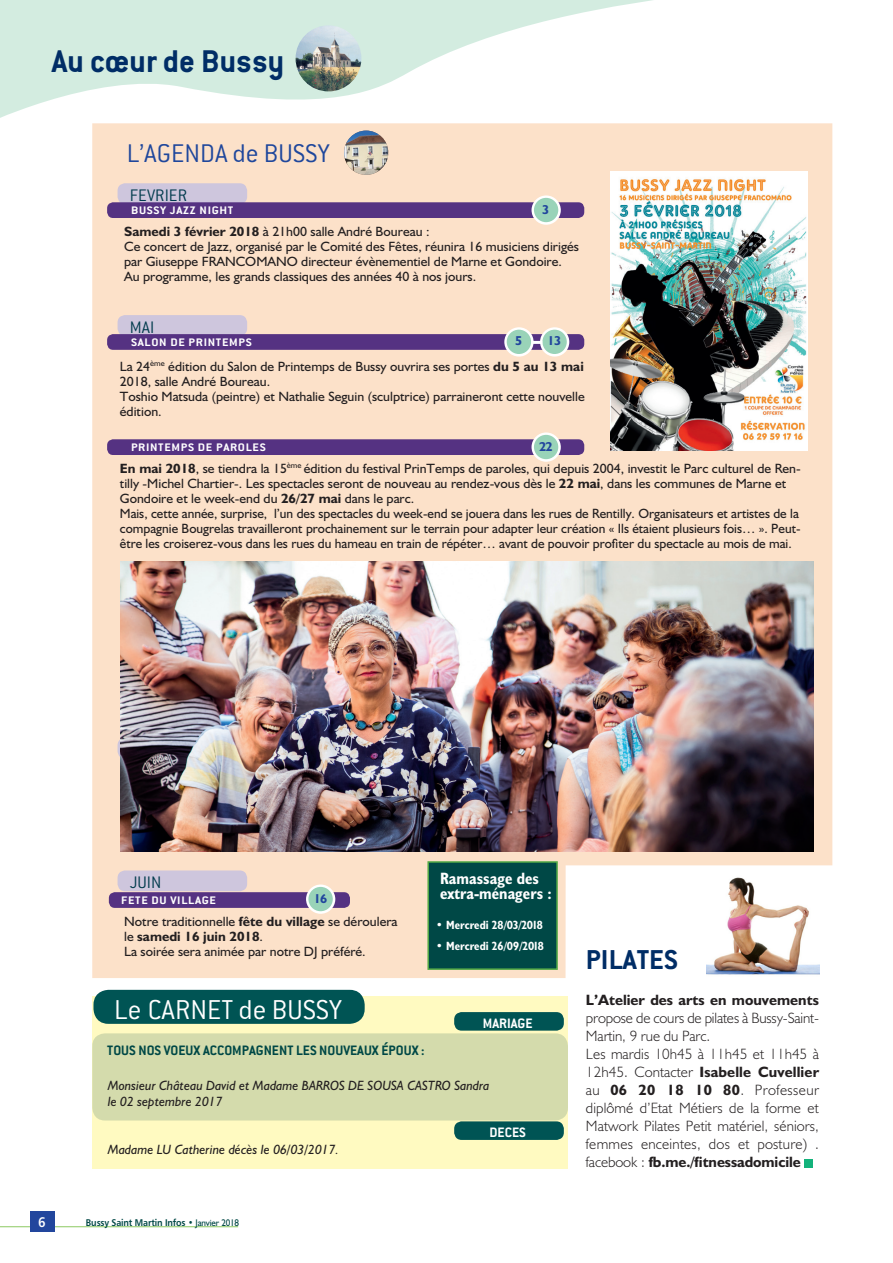
<style>
.page{position:relative;width:893px;height:1263px;background:#fff}
.page>*{position:absolute;margin:0;border:0;box-sizing:border-box;transform-origin:0 0}
.t1{font:700 34.5px "Conduit ITC";color:#002d66}
.t2{font:300 30px "Conduit ITC";color:#fff}
.t3{font:700 30px "Conduit ITC";color:#002d66}
.t4{font:300 28.2px "Conduit ITC";color:#1f479c}
.t5{font:300 18.3px "Conduit ITC";color:#013b4d}
.t6{font:700 condensed 16.5px/15px "Humanist 521 BT";color:#fff}
.t7{font:300 15px/18px "Humanist 521 BT";letter-spacing:.005em;color:#231f20}
.t8{font:700 15px "Conduit ITC";color:#004846}
.t9{font:700 15px "Humanist 521 BT";color:#231f20}
.t10{font:700 15px "Conduit ITC";color:#fff}
.t11{font:13.95px "Humanist 777 BT Bold B";color:#fff;scale:.9 1}
.t12{font:13.5px/15px "Humanist 521 BT";color:#231f20}
.t13{font:italic 13.5px/16.2px "Humanist 521 BT";color:#231f20}
.t14{font:700 12.9px "Humanist 521 BT";color:#22469d}
.t15{font:700 12px "Conduit ITC";letter-spacing:.05em;color:#fff;scale:1.13 1}
.t16{font:700 condensed 12px "Humanist 521 BT";color:#fff}
.t17{font:9.75px "Humanist 777 BT Bold B";letter-spacing:-.015em;color:#004846;scale:.91 1}
.s1{font-weight:700}
.s2{font-family:"Humanist 521 BT"}
</style>
<div class="page">
<div style="left:92px;top:128px;width:740px;height:850px;background:#fce1c9"></div>
<svg style="left:0;top:0;width:833px;height:128px"></svg>
<img style="left:296px;top:25px;width:65px;height:66px;border-radius:33px">
<hr style="left:0;top:1226px;width:238px;height:1px;background:#8dc962">
<div style="left:30px;top:1211px;width:24px;height:21px;background:#22469d"></div>
<div style="left:118px;top:183px;width:129px;height:21px;background:#cec6dd;border-radius:8px"></div>
<div style="left:118px;top:315px;width:129px;height:21px;background:#cec6dd;border-radius:8px"></div>
<div style="left:118px;top:870px;width:129px;height:21px;background:#cec6dd;border-radius:8px"></div>
<img style="left:344px;top:131px;width:44px;height:44px;border-radius:22px">
<div style="left:107px;top:202px;width:477px;height:16px;background:#553282;border-radius:6px"></div>
<svg style="left:531px;top:195px;width:30px;height:30px"></svg>
<div style="left:534px;top:198px;width:24px;height:24px;background:#99d3b8;border-radius:50%"></div>
<div style="left:107px;top:334px;width:477px;height:16px;background:#553282;border-radius:6px"></div>
<svg style="left:504px;top:327px;width:30px;height:30px"></svg>
<div style="left:506px;top:329px;width:25px;height:25px;background:#99d3b8;border-radius:50%"></div>
<svg style="left:540px;top:327px;width:30px;height:30px"></svg>
<div style="left:542px;top:329px;width:25px;height:25px;background:#99d3b8;border-radius:50%"></div>
<div style="left:107px;top:439px;width:477px;height:16px;background:#553282;border-radius:6px"></div>
<svg style="left:531px;top:432px;width:30px;height:30px"></svg>
<div style="left:534px;top:435px;width:24px;height:24px;background:#99d3b8;border-radius:50%"></div>
<div style="left:109px;top:892px;width:241px;height:16px;background:#553282;border-radius:6px"></div>
<svg style="left:306px;top:884px;width:30px;height:30px"></svg>
<div style="left:308px;top:887px;width:25px;height:24px;background:#99d3b8;border-radius:50%"></div>
<div style="left:92px;top:996px;width:476px;height:173px;background:#fffac1"></div>
<div style="left:93px;top:990px;width:272px;height:34px;background:#005454;border-radius:15px"></div>
<div style="left:92px;top:1033px;width:476px;height:87px;background:#d4dbac;border-radius:13px"></div>
<div style="left:454px;top:1012px;width:110px;height:19px;background:#005454;border-radius:7px"></div>
<div style="left:454px;top:1121px;width:110px;height:19px;background:#005454;border-radius:7px"></div>
<div style="left:804px;top:1159px;width:9px;height:8px;background:#13b27b"></div>
<img style="left:707px;top:873px;width:112px;height:103px">
<img style="left:121px;top:561px;width:693px;height:291px">
<img style="left:611px;top:172px;width:197px;height:279px">
<svg style="left:532px;top:341px;width:10px;height:3px"></svg>
<div style="left:427px;top:861px;width:131px;height:109px;background:#004846;border:2px solid #54aa46"></div>
<h1 class="t1" style="left:52px;top:41px;width:234px">Au cœur de Bussy</h1>
<h3 class="t4" style="left:127px;top:138px;width:205px">L’AGENDA de BUSSY</h3>
<h3 class="t5" style="left:130px;top:186px;width:59px">FEVRIER</h3>
<p class="t15" style="left:131px;top:203px;width:92px">BUSSY JAZZ NIGHT</p>
<p class="t14" style="left:542px;top:201px;width:9px">3</p>
<p class="t12" style="left:124px;top:223px;width:456px"><span class="s1">Samedi 3 février 2018</span> à 21h00 salle André Boureau :<br>Ce concert de Jazz, organisé par le Comité des Fêtes, réunira 16 musiciens dirigés par Giuseppe FRANCOMANO directeur évènementiel de Marne et Gondoire.<br>Au programme, les grands classiques des années 40 à nos jours.</p>
<h3 class="t5" style="left:130px;top:317px;width:26px">MAI</h3>
<p class="t15" style="left:131px;top:335px;width:108px">SALON DE PRINTEMPS</p>
<p class="t14" style="left:515px;top:333px;width:9px">5</p>
<p class="t14" style="left:548px;top:333px;width:15px">13</p>
<p class="t12" style="left:120px;top:358px;width:466px">La 24<sup>ème</sup> édition du Salon de Printemps de Bussy ouvrira ses portes <span class="s1">du 5 au 13 mai </span>2018, salle André Boureau.<br>Toshio Matsuda (peintre) et Nathalie Seguin (sculptrice) parraineront cette nouvelle édition.</p>
<p class="t15" style="left:131px;top:440px;width:121px">PRINTEMPS DE PAROLES</p>
<p class="t14" style="left:539px;top:438px;width:15px">22</p>
<p class="t12" style="left:120px;top:460px;width:682px"><span class="s1">En mai 2018</span>, se tiendra la 15<sup>ème</sup> édition du festival PrinTemps de paroles, qui depuis 2004, investit le Parc culturel de Ren&shy;tilly -Michel Chartier-. Les spectacles seront de nouveau au rendez-vous dès le <span class="s1">22 mai</span>, dans les communes de Marne et Gondoire et le week-end du <span class="s1">26/27 mai</span> dans le parc.<br>Mais, cette année, surprise, l’un des spectacles du week-end se jouera dans les rues de Rentilly. Organisateurs et artistes de la compagnie Bougrelas travailleront prochainement sur le terrain pour adapter leur création « Ils étaient plusieurs fois… ». Peut&shy;être les croiserez-vous dans les rues du hameau en train de répéter… avant de pouvoir profiter du spectacle au mois de mai.</p>
<h3 class="t5" style="left:130px;top:873px;width:33px">JUIN</h3>
<p class="t15" style="left:121px;top:893px;width:85px">FETE DU VILLAGE</p>
<p class="t14" style="left:314px;top:891px;width:15px">16</p>
<p class="t12" style="left:124px;top:913px;width:275px">Notre traditionnelle <span class="s1">fête du village</span> se déroulera le <span class="s1">samedi 16 juin 2018</span>.<br>La soirée sera animée par notre DJ préféré.</p>
<p class="t6" style="left:440px;top:871px;width:113px">Ramassage des extra-ménagers :</p>
<p class="t16" style="left:436px;top:918px;width:108px">• Mercredi 28/03/2018</p>
<p class="t16" style="left:436px;top:939px;width:109px">• Mercredi 26/09/2018</p>
<h2 class="t2" style="left:114px;top:993px;width:230px">Le CARNET de BUSSY</h2>
<p class="t8" style="left:107px;top:1041px;width:319px">TOUS NOS VOEUX ACCOMPAGNENT LES NOUVEAUX ÉPOUX :</p>
<p class="t10" style="left:483px;top:1014px;width:51px">MARIAGE</p>
<p class="t13" style="left:108px;top:1077px;width:383px">Monsieur Château David et Madame BARROS DE SOUSA CASTRO Sandra le 02 septembre 2017</p>
<p class="t13" style="left:108px;top:1141px;width:233px">Madame LU Catherine décès le 06/03/2017.</p>
<p class="t10" style="left:489px;top:1123px;width:38px">DECES</p>
<p class="t11" style="left:38px;top:1213px;width:10px">6</p>
<p class="t17" style="left:86px;top:1216px;width:170px">Bussy Saint Martin Infos • <span class="s2">Janvier 2018</span></p>
<h2 class="t3" style="left:586px;top:942px;width:93px">PILATES</h2>
<p class="t9" style="left:586px;top:991px;width:234px">L’Atelier des arts en mouvements</p>
<p class="t7" style="left:586px;top:1009px;width:235px">propose de cours de pilates à Bussy-Saint-Martin, 9 rue du Parc.<br>Les mardis 10h45 à 11h45 et 11h45 à 12h45. Contacter <span class="s1">Isabelle Cuvellier </span>au <span class="s1">06 20 18 10 80</span>. Professeur diplômé d’Etat Métiers de la forme et Matwork Pilates Petit matériel, séniors, femmes enceintes, dos et posture) . facebook : <span class="s1">fb.me./fitnessadomicile</span></p>
</div>
